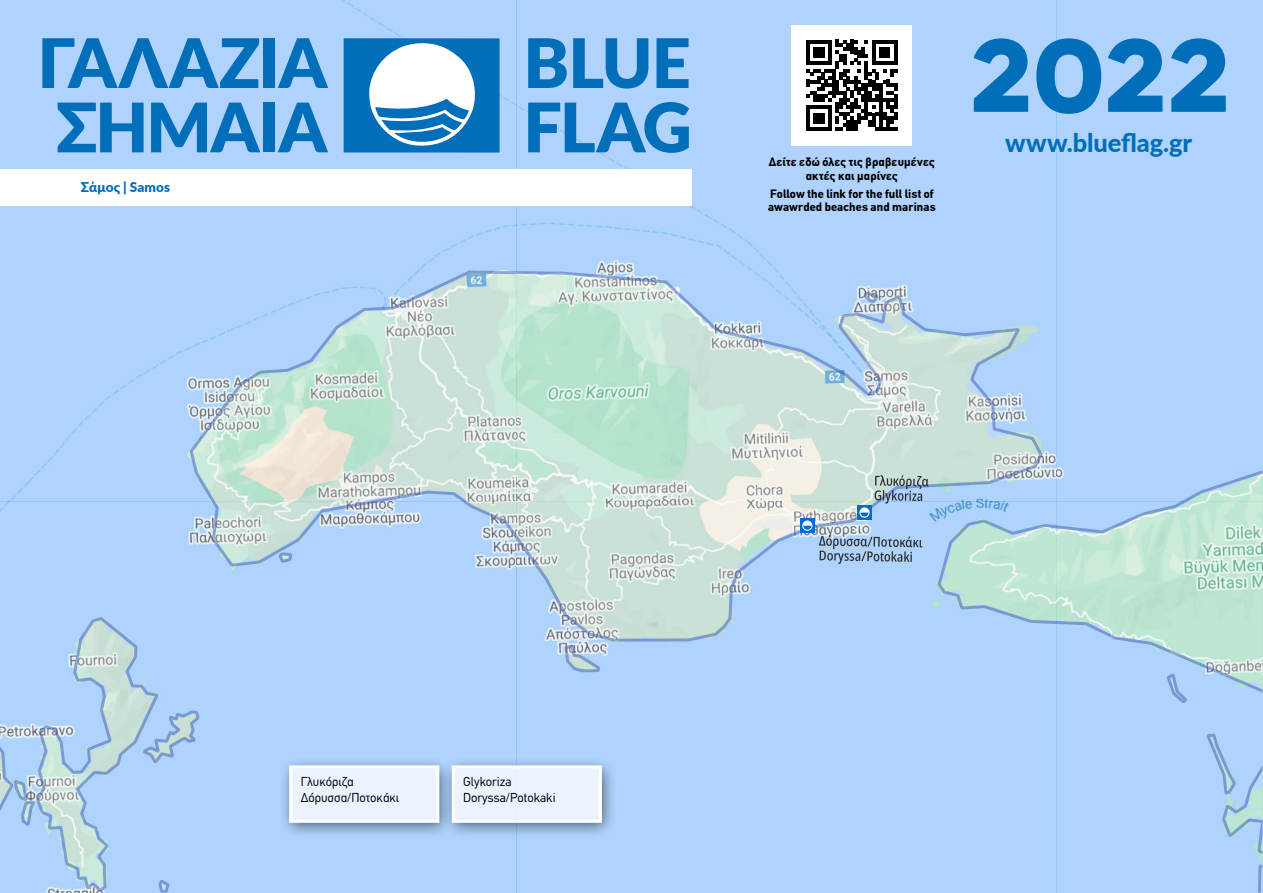
<style>
.page{position:relative;width:1263px;height:893px;background:#fff}
.page>*{position:absolute;margin:0;border:0;box-sizing:border-box;transform-origin:0 0}
.t1{font:800 102px "Artegra Sans";color:#006eb8}
.t2{font:900 68.25px/64.3px "Lato";letter-spacing:-.015em;color:#006eb8}
.t3{font:800 25.5px "Lato";letter-spacing:-.005em;color:#006eb8}
.Περιοχή{font:900 13.5px "Lato";letter-spacing:.005em;color:#006eb8}
.akti_onoma{font:12.75px "CF Din";color:#000}
.t4{font:700 12px/13.5px "CF Din";letter-spacing:.015em;color:#000;text-align:center}
</style>
<div class="page">
<div style="left:0;top:0;width:1262px;height:893px;background:#afd3fd"></div>
<svg style="left:190px;top:271px;width:852px;height:371px"></svg>
<svg style="left:564px;top:645px;width:36px;height:27px"></svg>
<svg style="left:864px;top:291px;width:15px;height:13px"></svg>
<svg style="left:0;top:617px;width:200px;height:276px"></svg>
<svg style="left:279px;top:552px;width:13px;height:11px"></svg>
<svg style="left:938px;top:470px;width:324px;height:384px;fill:#afd3fd"></svg>
<svg style="left:1258px;top:865px;width:4px;height:28px"></svg>
<svg style="left:1206px;top:734px;width:30px;height:60px"></svg>
<svg style="left:1167px;top:674px;width:20px;height:29px"></svg>
<div style="left:857px;top:505px;width:15px;height:15px;background:#006bd1"></div>
<svg style="left:859px;top:507px;width:11px;height:11px"></svg>
<svg style="left:860px;top:513px;width:8px;height:4px"></svg>
<svg style="left:800px;top:518px;width:15px;height:15px"></svg>
<svg style="left:802px;top:521px;width:10px;height:10px"></svg>
<svg style="left:803px;top:526px;width:8px;height:4px"></svg>
<svg style="left:819px;top:535px;width:103px;height:29px"></svg>
<svg style="left:874px;top:475px;width:54px;height:29px"></svg>
<div style="left:279px;top:756px;width:175px;height:83px;background:#000;opacity:.75"></div>
<div style="left:291px;top:767px;width:147px;height:54px;background:#eaf3fe"></div>
<div style="left:289px;top:765px;width:150px;height:58px;border:3px solid #fff"></div>
<div style="left:441px;top:756px;width:176px;height:83px;background:#000;opacity:.75"></div>
<div style="left:453px;top:767px;width:147px;height:54px;background:#eaf3fe"></div>
<div style="left:452px;top:765px;width:150px;height:58px;border:3px solid #fff"></div>
<div style="left:792px;top:25px;width:120px;height:120px;background:#fff"></div>
<svg style="left:806px;top:40px;width:91px;height:91px"></svg>
<div style="left:0;top:169px;width:691px;height:36px;background:#fff"></div>
<div style="left:344px;top:38px;width:156px;height:115px;background:#006eb8"></div>
<svg style="left:369px;top:43px;width:106px;height:103px"></svg>
<h2 class="t2" style="left:38px;top:28px;width:291px">ΓΑΛΆΖΙΑ<br>ΣΗΜΑΊΑ</h2>
<p class="Περιοχή" style="left:81px;top:177px;width:91px">Σάμος | Samos</p>
<h2 class="t2" style="left:523px;top:28px;width:170px">BLUE<br>FLAG</h2>
<h1 class="t1" style="left:968px;top:12px;width:264px">2022</h1>
<h3 class="t3" style="left:1005px;top:123px;width:189px">www.blueflag.gr</h3>
<p class="t4" style="left:769px;top:156px;width:168px">Δείτε εδώ όλες τις βραβευμένες ακτές και μαρίνες</p>
<p class="t4" style="left:768px;top:187px;width:169px;text-align:left">Follow the link for the full list of awawrded beaches and marinas</p>
<p class="akti_onoma" style="left:301px;top:775px;width:54px">Γλυκόριζα</p>
<p class="akti_onoma" style="left:301px;top:790px;width:100px">Δόρυσσα/Ποτοκάκι</p>
<p class="akti_onoma" style="left:463px;top:775px;width:50px">Glykoriza</p>
<p class="akti_onoma" style="left:463px;top:790px;width:94px">Doryssa/Potokaki</p>
</div>
